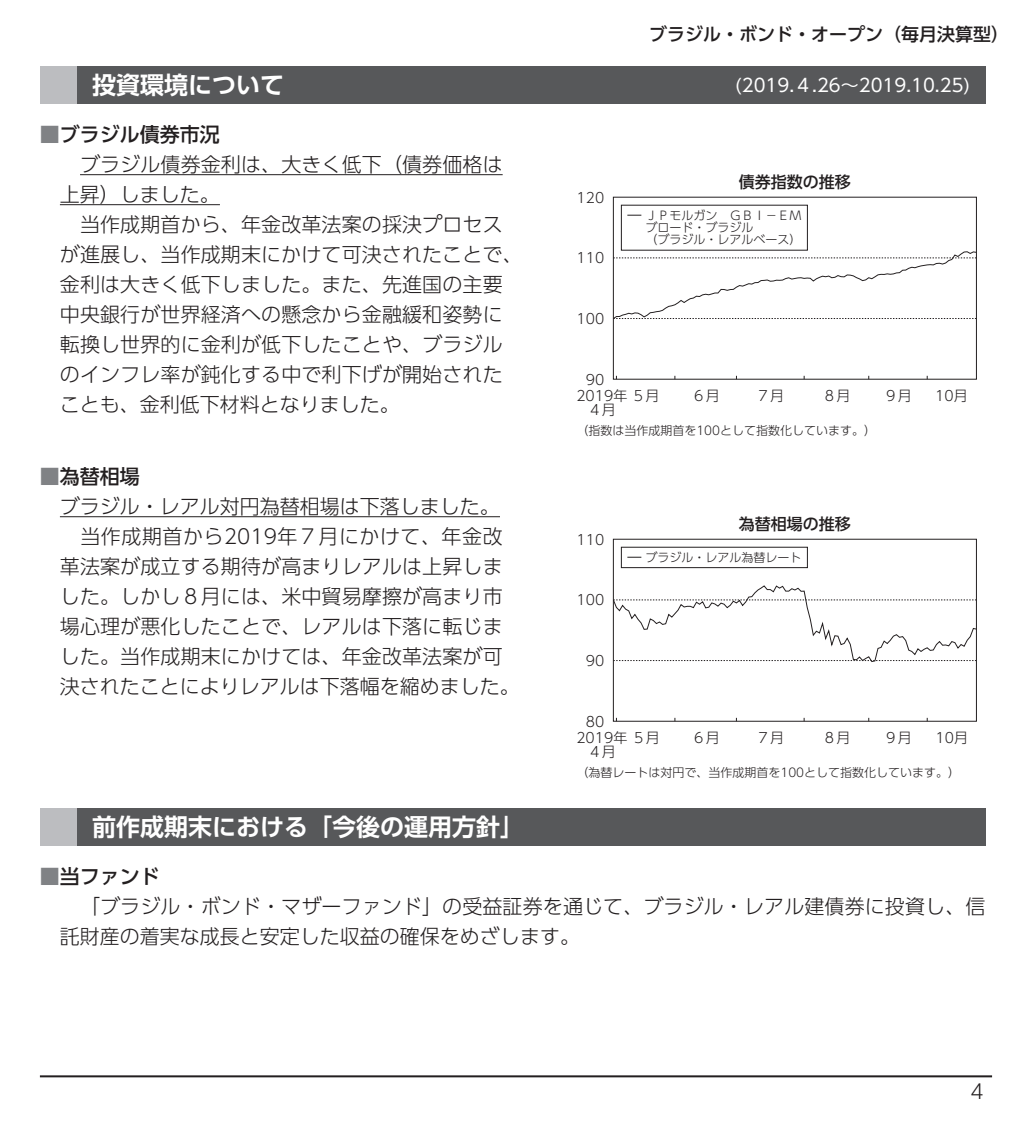
<style>
.page{position:relative;width:1032px;height:1134px;background:#fff}
.page>*{position:absolute;margin:0;border:0;box-sizing:border-box;transform-origin:0 0}
.t1{font:24px "UD Shin Go Pro De Bold 90 msp RKSJ H";color:#fff}
.t2{font:20px/30px "UD Shin Go Pro Light 90 msp RKSJ H";letter-spacing:.005em;color:#231f20}
.t3{font:20px "UD Shin Go Pro Medium 90 msp RKSJ H";color:#231f20}
.t4{font:18px "UD Shin Go Pro Regular 90 msp RKSJ H";color:#fff}
.t5{font:18px "UD Shin Go Pro Medium 90 msp RKSJ H";color:#231f20}
.t6{font:16px "UD Shin Go Pro Medium 90 msp RKSJ H";color:#231f20}
.t7{font:14px "UD Shin Go Pro Light 90 msp RKSJ H";color:#231f20}
.t8{font:12px/12px "UD Shin Go Pro Light 90 msp RKSJ H";color:#231f20}
.s1{color:#808285}
</style>
<div class="page">
<hr style="left:40px;top:1075px;width:952px;height:2px;background:#231f20">
<div style="left:40px;top:66px;width:37px;height:37px;background:#bcbdc0"></div>
<div style="left:77px;top:66px;width:908px;height:37px;background:#57585a"></div>
<hr style="left:80px;top:174px;width:423px;height:1px;background:#231f20">
<hr style="left:60px;top:204px;width:160px;height:1px;background:#231f20">
<svg style="left:615px;top:251px;width:360px;height:68px"></svg>
<div style="left:613px;top:197px;width:364px;height:183px;border:1px solid #231f20"></div>
<svg style="left:627px;top:215px;width:14px;height:1px"></svg>
<hr style="left:60px;top:516px;width:440px;height:1px;background:#231f20">
<svg style="left:615px;top:585px;width:360px;height:77px"></svg>
<div style="left:613px;top:539px;width:364px;height:183px;border:1px solid #231f20"></div>
<svg style="left:627px;top:557px;width:14px;height:1px"></svg>
<div style="left:621px;top:547px;width:187px;height:21px;border:1px solid #231f20"></div>
<div style="left:40px;top:808px;width:37px;height:37px;background:#bcbdc0"></div>
<div style="left:77px;top:808px;width:908px;height:37px;background:#57585a"></div>
<p class="t5" style="left:649px;top:27px;width:361px">ブラジル・ボンド・オープン（毎月決算型）</p>
<p class="t1" style="left:92px;top:76px;width:194px">投資環境について</p>
<p class="t4" style="left:735px;top:78px;width:237px">(2019.４.26～2019.10.25)</p>
<p class="t3" style="left:40px;top:127px;width:181px"><span class="s1">■</span>ブラジル債券市況</p>
<p class="t2" style="left:60px;top:152px;width:464px">　ブラジル債券金利は、大きく低下（債券価格は上昇）しました。<br>　当作成期首から、年金改革法案の採決プロセスが進展し、当作成期末にかけて可決されたことで、金利は大きく低下しました。また、先進国の主要中央銀行が世界経済への懸念から金融緩和姿勢に転換し世界的に金利が低下したことや、ブラジルのインフレ率が鈍化する中で利下げが開始されたことも、金利低下材料となりました。</p>
<p class="t3" style="left:40px;top:469px;width:101px"><span class="s1">■</span>為替相場</p>
<p class="t2" style="left:60px;top:494px;width:461px">ブラジル・レアル対円為替相場は下落しました。　当作成期首から2019年７月にかけて、年金改革法案が成立する期待が高まりレアルは上昇しました。しかし８月には、米中貿易摩擦が高まり市場心理が悪化したことで、レアルは下落に転じました。当作成期末にかけては、年金改革法案が可決されたことによりレアルは下落幅を縮めました。</p>
<p class="t7" style="left:577px;top:192px;width:29px">120</p>
<p class="t7" style="left:577px;top:253px;width:29px">110</p>
<p class="t7" style="left:577px;top:313px;width:29px">100</p>
<p class="t7" style="left:586px;top:374px;width:20px">90</p>
<p class="t6" style="left:739px;top:176px;width:113px">債券指数の推移</p>
<p class="t8" style="left:645px;top:211px;width:158px">ＪＰモルガン　ＧＢＩ－ＥＭブロード・ブラジル<br>（ブラジル・レアルベース）</p>
<p class="t7" style="left:576px;top:390px;width:85px">2019年５月</p>
<p class="t7" style="left:692px;top:390px;width:29px">６月</p>
<p class="t7" style="left:756px;top:390px;width:29px">７月</p>
<p class="t7" style="left:822px;top:390px;width:29px">８月</p>
<p class="t7" style="left:884px;top:390px;width:29px">９月</p>
<p class="t7" style="left:935px;top:390px;width:34px">10月</p>
<p class="t7" style="left:588px;top:404px;width:29px">４月</p>
<p class="t8" style="left:576px;top:426px;width:301px">（指数は当作成期首を100として指数化しています。）</p>
<p class="t7" style="left:577px;top:534px;width:29px">110</p>
<p class="t7" style="left:577px;top:595px;width:29px">100</p>
<p class="t7" style="left:586px;top:655px;width:20px">90</p>
<p class="t7" style="left:586px;top:716px;width:20px">80</p>
<p class="t6" style="left:739px;top:518px;width:113px">為替相場の推移</p>
<p class="t8" style="left:645px;top:553px;width:158px">ブラジル・レアル為替レート</p>
<p class="t7" style="left:576px;top:732px;width:85px">2019年５月</p>
<p class="t7" style="left:692px;top:732px;width:29px">６月</p>
<p class="t7" style="left:756px;top:732px;width:29px">７月</p>
<p class="t7" style="left:822px;top:732px;width:29px">８月</p>
<p class="t7" style="left:884px;top:732px;width:29px">９月</p>
<p class="t7" style="left:935px;top:732px;width:34px">10月</p>
<p class="t7" style="left:588px;top:746px;width:29px">４月</p>
<p class="t8" style="left:576px;top:768px;width:385px">（為替レートは対円で、当作成期首を100として指数化しています。）</p>
<p class="t1" style="left:92px;top:818px;width:434px">前作成期末における「今後の運用方針」</p>
<p class="t3" style="left:40px;top:869px;width:121px"><span class="s1">■</span>当ファンド</p>
<p class="t2" style="left:60px;top:894px;width:927px">　「ブラジル・ボンド・マザーファンド」の受益証券を通じて、ブラジル・レアル建債券に投資し、信託財産の着実な成長と安定した収益の確保をめざします。</p>
<p class="t2" style="left:970px;top:1079px;width:15px">4</p>
</div>
